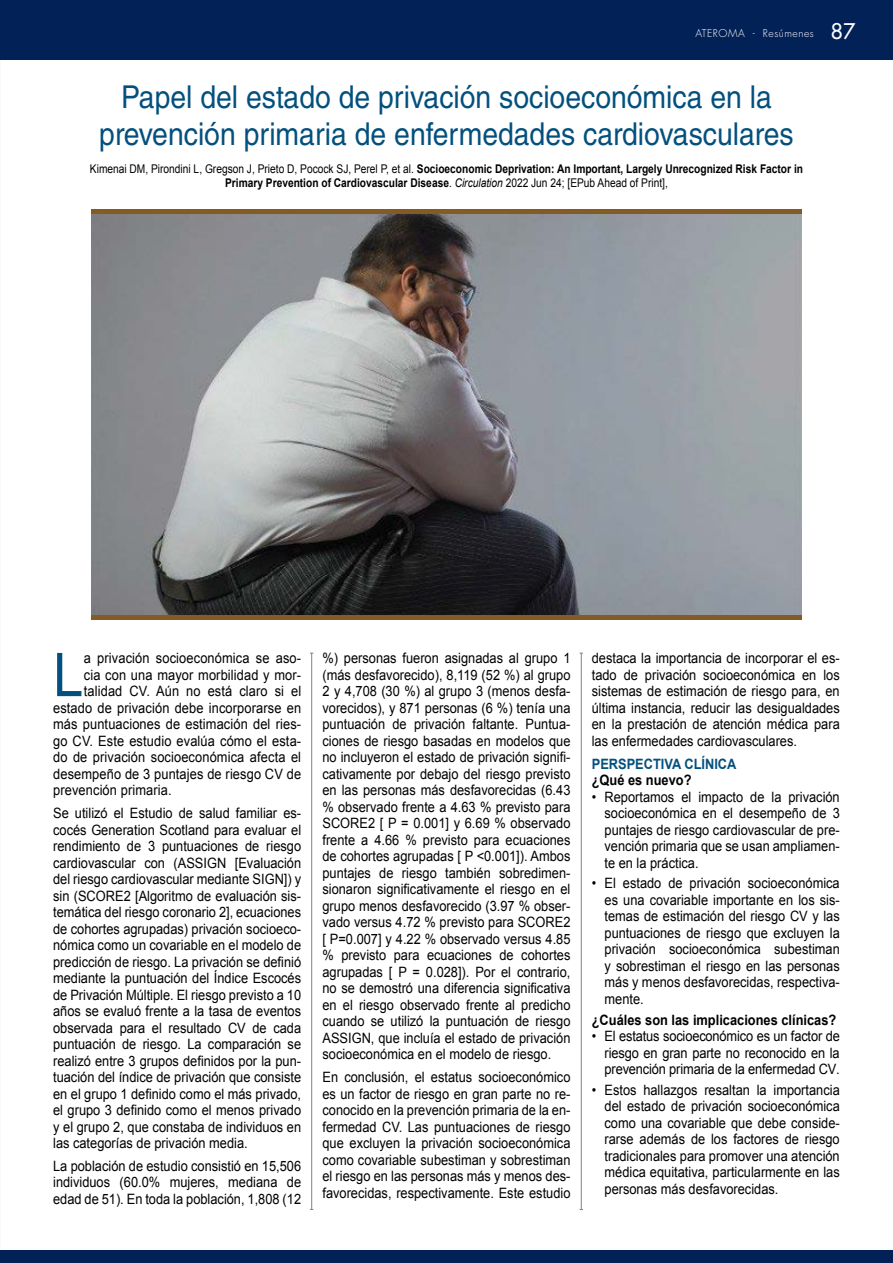
<style>
.page{position:relative;width:893px;height:1263px;background:#fff}
.page>*{position:absolute;margin:0;border:0;box-sizing:border-box;transform-origin:0 0}
.t1{font:60.3px "Arial";color:#03507e;scale:.9 1}
.t2{font:31.5px/37.8px "Helvetica LT Std";color:#03507e;text-align:center;scale:.9 1}
.t3{font:14.25px/16.5px "Arial";color:#000;text-align:justify;scale:.9 1}
.t4{font:700 14.25px "Arial";color:#000;scale:.9 1}
.t5{font:700 14.25px "Arial";color:#03507e;scale:.9 1}
.t6{font:700 12px/14.4px "Arial";color:#000;text-align:center;scale:.85 1}
.t7{font:300 10.5px "Futura Std";letter-spacing:.05em;color:#fff}
.s1{font-weight:500;font-size:21px}
.s2{font-weight:400}
.s3{font-weight:400;font-style:italic}
</style>
<div class="page">
<div style="left:0;top:0;width:893px;height:60px;background:#022157"></div>
<div style="left:0;top:1250px;width:893px;height:13px;background:#022157"></div>
<div style="left:91px;top:209px;width:711px;height:410px;background:#845b23"></div>
<img style="left:91px;top:214px;width:711px;height:400px">
<hr style="left:311px;top:653px;width:1px;height:556px;background:#808285">
<hr style="left:581px;top:653px;width:1px;height:556px;background:#808285">
<p class="t7" style="left:695px;top:26px;width:161px">ATEROMA - Resúmenes <span class="s1">87</span></p>
<h2 class="t2" style="left:99px;top:78px;width:773px">Papel del estado de privación socioeconómica en la prevención primaria de enfermedades cardiovasculares</h2>
<p class="t6" style="left:90px;top:162px;width:840px"><span class="s2">Kimenai DM, Pirondini L, Gregson J, Prieto D, Pocock SJ, Perel P, et al.</span> Socioeconomic Deprivation: An Important, Largely Unrecognized Risk Factor in<br>Primary Prevention of Cardiovascular Disease<span class="s2">.</span> <span class="s3">Circulation</span> <span class="s2">2022 Jun 24; [EPub Ahead of Print],</span></p>
<h1 class="t1" style="left:53px;top:635px;width:35px">L</h1>
<p class="t3" style="left:84px;top:650px;width:243px">a privación socioeconómica se aso-</p>
<p class="t3" style="left:84px;top:666px;width:243px">cia con una mayor morbilidad y mor-</p>
<p class="t3" style="left:84px;top:683px;width:243px">talidad CV. Aún no está claro si el</p>
<p class="t3" style="left:53px;top:699px;width:277px">estado de privación debe incorporarse en</p>
<p class="t3" style="left:53px;top:716px;width:277px">más puntuaciones de estimación del ries-</p>
<p class="t3" style="left:53px;top:732px;width:277px">go CV. Este estudio evalúa cómo el esta-</p>
<p class="t3" style="left:53px;top:749px;width:277px">do de privación socioeconómica afecta el</p>
<p class="t3" style="left:53px;top:765px;width:277px">desempeño de 3 puntajes de riesgo CV de</p>
<p class="t3" style="left:53px;top:782px;width:133px">prevención primaria.</p>
<p class="t3" style="left:53px;top:805px;width:277px">Se utilizó el Estudio de salud familiar es&shy;cocés Generation Scotland para evaluar el rendimiento de 3 puntuaciones de riesgo cardiovascular con (ASSIGN [Evaluación del riesgo cardiovascular mediante SIGN]) y sin (SCORE2 [Algoritmo de evaluación sis&shy;temática del riesgo coronario 2], ecuaciones de cohortes agrupadas) privación socioeco&shy;nómica como un covariable en el modelo de predicción de riesgo. La privación se definió mediante la puntuación del Índice Escocés de Privación Múltiple. El riesgo previsto a 10 años se evaluó frente a la tasa de eventos observada para el resultado CV de cada puntuación de riesgo. La comparación se realizó entre 3 grupos definidos por la pun&shy;tuación del índice de privación que consiste en el grupo 1 definido como el más privado, el grupo 3 definido como el menos privado y el grupo 2, que constaba de individuos en las categorías de privación media.</p>
<p class="t3" style="left:53px;top:1158px;width:277px">La población de estudio consistió en 15,506 individuos (60.0% mujeres, mediana de edad de 51). En toda la población, 1,808 (12</p>
<p class="t3" style="left:322px;top:650px;width:277px">%) personas fueron asignadas al grupo 1 (más desfavorecido), 8,119 (52 %) al grupo 2 y 4,708 (30 %) al grupo 3 (menos desfa&shy;vorecidos), y 871 personas (6 %) tenía una puntuación de privación faltante. Puntua&shy;ciones de riesgo basadas en modelos que no incluyeron el estado de privación signifi&shy;cativamente por debajo del riesgo previsto en las personas más desfavorecidas (6.43 % observado frente a 4.63 % previsto para SCORE2 [ P = 0.001] y 6.69 % observado frente a 4.66 % previsto para ecuaciones de cohortes agrupadas [ P &lt;0.001]). Ambos puntajes de riesgo también sobredimen&shy;sionaron significativamente el riesgo en el grupo menos desfavorecido (3.97 % obser&shy;vado versus 4.72 % previsto para SCORE2 [ P=0.007] y 4.22 % observado versus 4.85 % previsto para ecuaciones de cohortes agrupadas [ P = 0.028]). Por el contrario, no se demostró una diferencia significativa en el riesgo observado frente al predicho cuando se utilizó la puntuación de riesgo ASSIGN, que incluía el estado de privación socioeconómica en el modelo de riesgo.</p>
<p class="t3" style="left:322px;top:1069px;width:277px">En conclusión, el estatus socioeconómico es un factor de riesgo en gran parte no re&shy;conocido en la prevención primaria de la en&shy;fermedad CV. Las puntuaciones de riesgo que excluyen la privación socioeconómica como covariable subestiman y sobrestiman el riesgo en las personas más y menos des&shy;favorecidas, respectivamente. Este estudio</p>
<p class="t3" style="left:592px;top:650px;width:277px">destaca la importancia de incorporar el es&shy;tado de privación socioeconómica en los sistemas de estimación de riesgo para, en última instancia, reducir las desigualdades en la prestación de atención médica para las enfermedades cardiovasculares.</p>
<p class="t5" style="left:592px;top:754px;width:162px">PERSPECTIVA CLÍNICA</p>
<p class="t4" style="left:592px;top:771px;width:112px">¿Qué es nuevo?</p>
<p class="t3" style="left:604px;top:788px;width:263px;text-indent:-13px">• Reportamos el impacto de la privación socioeconómica en el desempeño de 3 puntajes de riesgo cardiovascular de pre&shy;vención primaria que se usan ampliamen&shy;te en la práctica.</p>
<p class="t3" style="left:604px;top:875px;width:263px;text-indent:-13px">• El estado de privación socioeconómica es una covariable importante en los sis&shy;temas de estimación del riesgo CV y las puntuaciones de riesgo que excluyen la privación socioeconómica subestiman y sobrestiman el riesgo en las personas más y menos desfavorecidas, respectiva&shy;mente.</p>
<p class="t4" style="left:592px;top:1010px;width:273px">¿Cuáles son las implicaciones clínicas?</p>
<p class="t3" style="left:604px;top:1028px;width:263px;text-indent:-13px">• El estatus socioeconómico es un factor de riesgo en gran parte no reconocido en la prevención primaria de la enfermedad CV.</p>
<p class="t3" style="left:604px;top:1082px;width:263px;text-indent:-13px">• Estos hallazgos resaltan la importancia del estado de privación socioeconómica como una covariable que debe conside&shy;rarse además de los factores de riesgo tradicionales para promover una atención médica equitativa, particularmente en las personas más desfavorecidas.</p>
</div>
